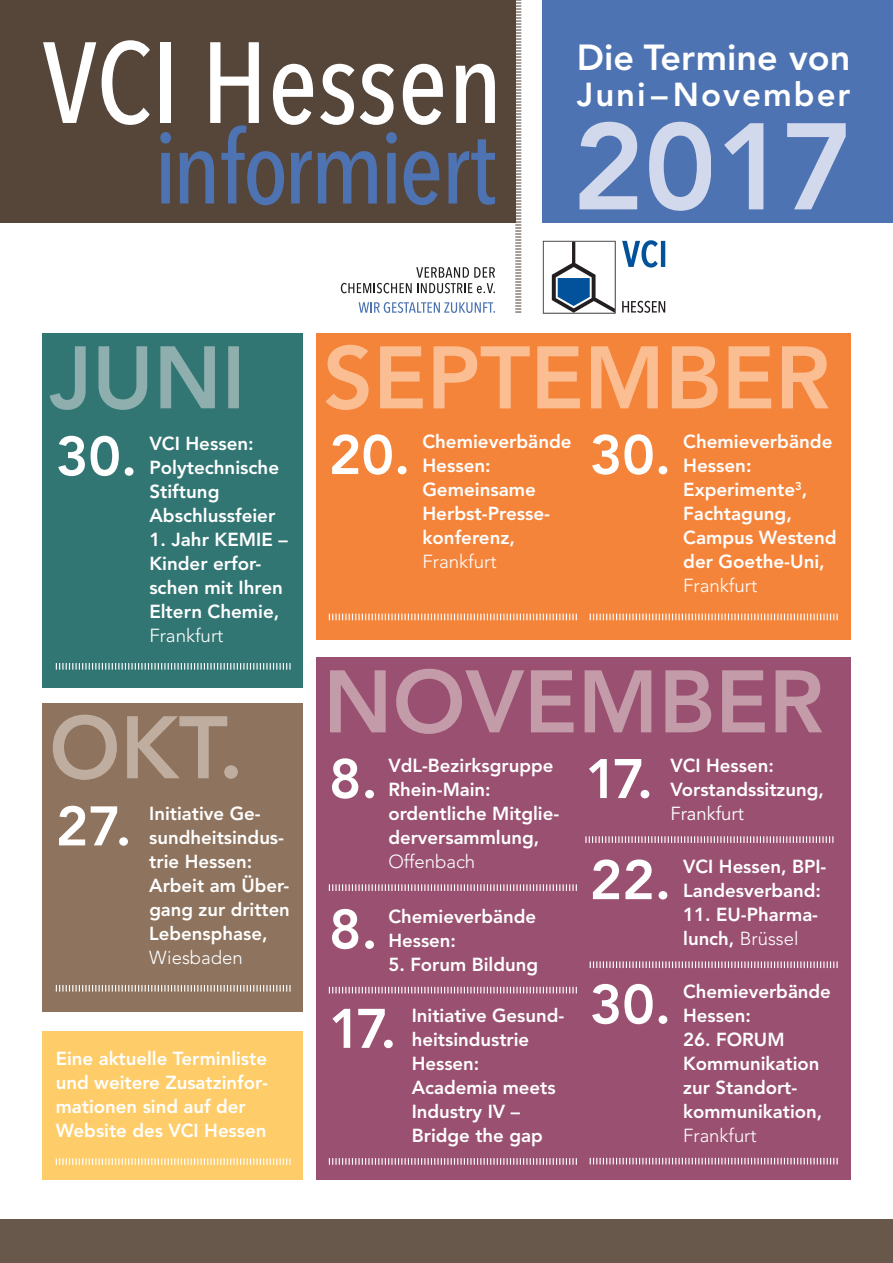
<style>
.page{position:relative;width:893px;height:1263px;background:#fff}
.page>*{position:absolute;margin:0;border:0;box-sizing:border-box;transform-origin:0 0}
.t1{font:500 condensed 114px "Avenir Next LT Pro";color:#fff}
.t2{font:500 condensed 100.8px "Avenir Next LT Pro";letter-spacing:-.025em;color:#4e73b2}
.t3{font:800 55.2px "Avenir";color:#fff}
.t4{font:800 36px "Avenir";color:#fff}
.t5{font:800 33px "Avenir";letter-spacing:.06em;color:#fff}
.t6{font:800 18.75px/24px "Avenir";color:#fff}
.t7{font:300 18.75px "Avenir";color:#fff}
.t8{font:18.75px "Avenir";color:#fff}
.s1{font-weight:300}
</style>
<div class="page">
<div style="left:0;top:0;width:515px;height:223px;background:#564539"></div>
<div style="left:543px;top:0;width:350px;height:223px;background:#4e73b2"></div>
<svg style="left:515px;top:0;width:6px;height:313px"></svg>
<div style="left:316px;top:334px;width:534px;height:306px;background:#f5843b"></div>
<svg style="left:326px;top:345px;width:503px;height:65px"></svg>
<svg style="left:341px;top:267px;width:154px;height:26px"></svg>
<svg style="left:359px;top:302px;width:136px;height:11px"></svg>
<svg style="left:622px;top:240px;width:43px;height:28px"></svg>
<svg style="left:543px;top:241px;width:73px;height:73px"></svg>
<svg style="left:622px;top:301px;width:43px;height:12px"></svg>
<svg style="left:329px;top:614px;width:248px;height:6px"></svg>
<div style="left:43px;top:334px;width:260px;height:354px;background:#327674"></div>
<svg style="left:50px;top:346px;width:189px;height:64px"></svg>
<div style="left:0;top:1220px;width:893px;height:43px;background:#68574b"></div>
<svg style="left:56px;top:663px;width:235px;height:7px"></svg>
<svg style="left:590px;top:614px;width:248px;height:6px"></svg>
<div style="left:316px;top:658px;width:534px;height:522px;background:#9a5071"></div>
<svg style="left:330px;top:669px;width:492px;height:65px"></svg>
<svg style="left:329px;top:884px;width:248px;height:7px"></svg>
<svg style="left:579px;top:122px;width:132px;height:89px"></svg>
<svg style="left:724px;top:123px;width:39px;height:86px"></svg>
<svg style="left:787px;top:123px;width:59px;height:86px"></svg>
<div style="left:43px;top:704px;width:260px;height:308px;background:#8e735e"></div>
<svg style="left:53px;top:715px;width:185px;height:65px"></svg>
<svg style="left:56px;top:985px;width:235px;height:6px"></svg>
<svg style="left:329px;top:987px;width:248px;height:6px"></svg>
<svg style="left:585px;top:836px;width:248px;height:7px"></svg>
<svg style="left:329px;top:1158px;width:248px;height:7px"></svg>
<svg style="left:590px;top:961px;width:248px;height:7px"></svg>
<svg style="left:590px;top:1158px;width:248px;height:6px"></svg>
<div style="left:43px;top:1031px;width:260px;height:149px;background:#fecd6a"></div>
<svg style="left:56px;top:1158px;width:235px;height:7px"></svg>
<h1 class="t1" style="left:43px;top:17px;width:462px">VCI Hessen</h1>
<h2 class="t2" style="left:154px;top:110px;width:344px">informiert</h2>
<h3 class="t4" style="left:577px;top:43px;width:275px">Die Termine von</h3>
<h3 class="t5" style="left:577px;top:81px;width:275px">Juni–November</h3>
<h3 class="t3" style="left:56px;top:434px;width:83px">30.</h3>
<p class="t6" style="left:149px;top:433px;width:131px">VCI Hessen:<br>Polytechnische<br>Stiftung<br>Abschlussfeier</p>
<p class="t6" style="left:149px;top:529px;width:140px">1. Jahr KEMIE –<br>Kinder erfor&shy;schen mit Ihren<br>Eltern Chemie,</p>
<p class="t7" style="left:149px;top:628px;width:76px">Frankfurt</p>
<h3 class="t3" style="left:329px;top:432px;width:83px">20.</h3>
<p class="t6" style="left:422px;top:431px;width:151px">Chemieverbände<br>Hessen:<br>Gemeinsame<br>Herbst-Presse&shy;konferenz,</p>
<p class="t7" style="left:422px;top:554px;width:76px">Frankfurt</p>
<h3 class="t3" style="left:590px;top:432px;width:83px">30.</h3>
<p class="t6" style="left:683px;top:431px;width:155px">Chemieverbände<br>Hessen:<br>Experimente<sup>3</sup>,<br>Fachtagung,<br>Campus Westend der Goethe-Uni,</p>
<p class="t7" style="left:683px;top:578px;width:76px">Frankfurt</p>
<h3 class="t3" style="left:56px;top:804px;width:77px">27.</h3>
<p class="t6" style="left:149px;top:803px;width:142px">Initiative Ge&shy;sundheitsindus&shy;trie Hessen:<br>Arbeit am Über&shy;gang zur dritten<br>Lebensphase,</p>
<p class="t7" style="left:149px;top:949px;width:95px">Wiesbaden</p>
<p class="t6" style="left:56px;top:1048px;width:214px">Eine aktuelle Terminliste und weitere Zusatzinfor&shy;mationen sind auf der<br>Website des VCI Hessen</p>
<h3 class="t3" style="left:329px;top:756px;width:50px">8.</h3>
<p class="t6" style="left:388px;top:755px;width:172px">VdL-Bezirksgruppe<br>Rhein-Main: ordentliche Mitglie - der versammlung,</p>
<p class="t7" style="left:388px;top:854px;width:88px">Offenbach</p>
<h3 class="t3" style="left:329px;top:907px;width:50px">8.</h3>
<p class="t6" style="left:388px;top:906px;width:149px">Chemieverbände<br>Hessen:</p>
<p class="t6" style="left:388px;top:954px;width:151px">5. Forum Bildung</p>
<h3 class="t3" style="left:329px;top:1006px;width:69px">17.</h3>
<p class="t6" style="left:412px;top:1005px;width:154px">Initiative Gesund&shy;heitsindustrie<br>Hessen:<br>Academia meets<br>Industry IV –<br>Bridge the gap</p>
<h3 class="t3" style="left:585px;top:756px;width:69px">17.</h3>
<p class="t6" style="left:670px;top:755px;width:155px">VCI Hessen:<br>Vorstandssitzung,</p>
<p class="t8" style="left:670px;top:806px;width:75px">Frankfurt</p>
<h3 class="t3" style="left:590px;top:857px;width:83px">22.</h3>
<p class="t6" style="left:683px;top:856px;width:145px">VCI Hessen, BPI-<br>Landesverband:</p>
<p class="t6" style="left:683px;top:904px;width:136px">11. EU-Pharma&shy;lunch, <span class="s1">Brüssel</span></p>
<h3 class="t3" style="left:590px;top:982px;width:83px">30.</h3>
<p class="t6" style="left:683px;top:981px;width:149px">Chemieverbände<br>Hessen:</p>
<p class="t6" style="left:683px;top:1029px;width:141px">26. FORUM<br>Kommunikation zur Standort - kommunikation,</p>
<p class="t7" style="left:683px;top:1128px;width:75px">Frankfurt</p>
</div>
